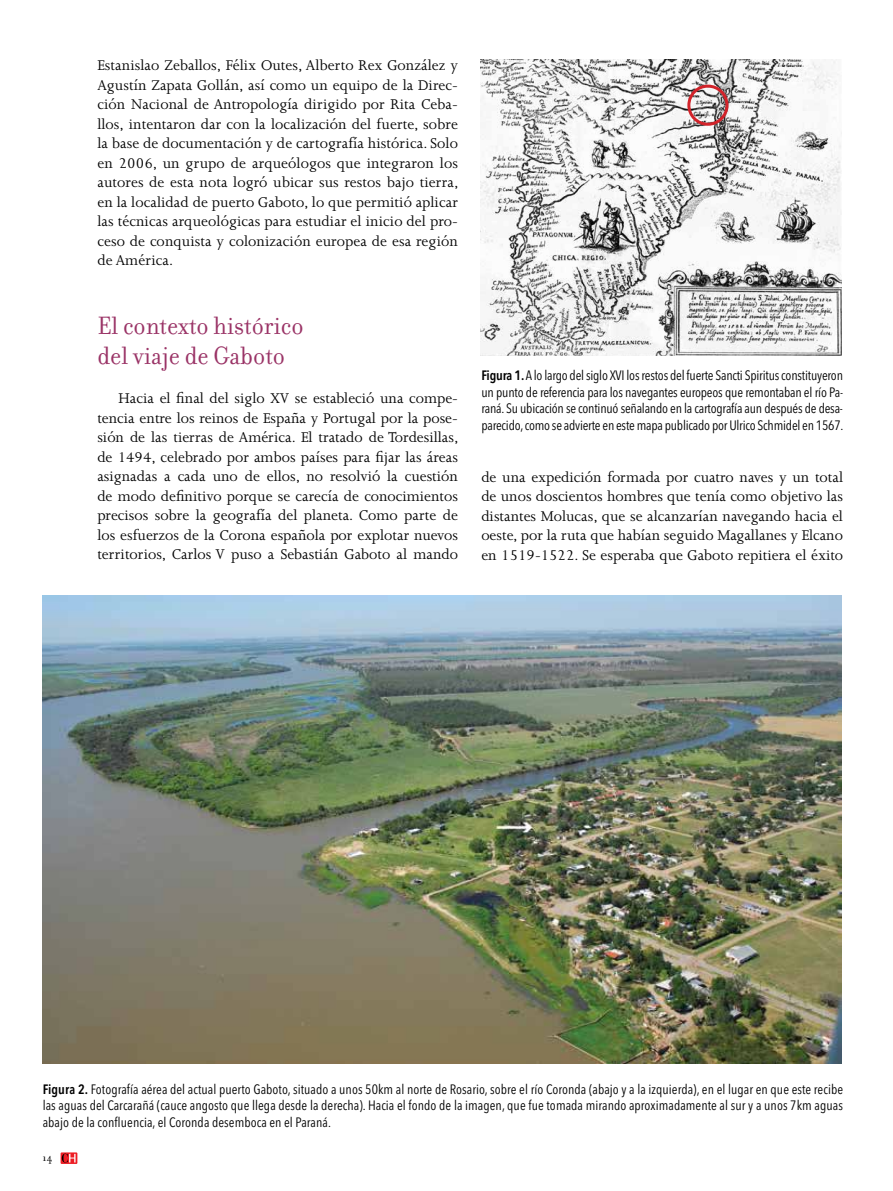
<style>
.page{position:relative;width:893px;height:1191px;background:#fff}
.page>*{position:absolute;margin:0;border:0;box-sizing:border-box;transform-origin:0 0}
.t1{font:27px/30px "Filosofia";color:#9a3366;scale:.95 1}
.t2{font:16.2px/19.5px "Joanna MT Std";color:#000;text-align:justify}
.t3{font:condensed 13.5px/16.5px "Avenir Next LT Pro";letter-spacing:-.015em;color:#000;text-align:justify}
.t4{font:11.25px "Filosofia";color:#000}
.s1{font-weight:600}
</style>
<div class="page">
<svg style="left:61px;top:1152px;width:16px;height:12px"></svg>
<svg style="left:62px;top:1153px;width:14px;height:9px"></svg>
<img style="left:481px;top:60px;width:361px;height:295px">
<img style="left:43px;top:595px;width:799px;height:468px">
<div style="left:687px;top:85px;width:41px;height:41px;border:3px solid #d2232a;border-radius:50%"></div>
<p class="t2" style="left:97px;top:56px;width:363px">Estanislao Zeballos, Félix Outes, Alberto Rex González y Agustín Zapata Gollán, así como un equipo de la Direc&shy;ción Nacional de Antropología dirigido por Rita Ceba&shy;llos, intentaron dar con la localización del fuerte, sobre la base de documentación y de cartografía histórica. Solo en 2006, un grupo de arqueólogos que integraron los autores de esta nota logró ubicar sus restos bajo tierra, en la localidad de puerto Gaboto, lo que permitió aplicar las técnicas arqueológicas para estudiar el inicio del pro&shy;ceso de conquista y colonización europea de esa región de América.</p>
<h1 class="t1" style="left:97px;top:311px;width:219px">El contexto histórico del viaje de Gaboto</h1>
<p class="t2" style="left:97px;top:389px;width:363px;text-indent:21px">Hacia el final del siglo XV se estableció una compe&shy;tencia entre los reinos de España y Portugal por la pose&shy;sión de las tierras de América. El tratado de Tordesillas, de 1494, celebrado por ambos países para fijar las áreas asignadas a cada uno de ellos, no resolvió la cuestión de modo definitivo porque se carecía de conocimientos precisos sobre la geografía del planeta. Como parte de los esfuerzos de la Corona española por explotar nuevos territorios, Carlos V puso a Sebastián Gaboto al mando</p>
<p class="t3" style="left:481px;top:367px;width:364px"><span class="s1">Figura 1.</span> A lo largo del siglo XVI los restos del fuerte Sancti Spiritus constituyeron un punto de referencia para los navegantes europeos que remontaban el río Pa&shy;raná. Su ubicación se continuó señalando en la cartografía aun después de desa&shy;parecido, como se advierte en este mapa publicado por Ulrico Schmidel en 1567.</p>
<p class="t2" style="left:481px;top:467px;width:363px">de una expedición formada por cuatro naves y un total de unos doscientos hombres que tenía como objetivo las distantes Molucas, que se alcanzarían navegando hacia el oeste, por la ruta que habían seguido Magallanes y Elcano en 1519-1522. Se esperaba que Gaboto repitiera el éxito</p>
<p class="t3" style="left:43px;top:1080px;width:802px"><span class="s1">Figura 2.</span> Fotografía aérea del actual puerto Gaboto, situado a unos 50km al norte de Rosario, sobre el río Coronda (abajo y a la izquierda), en el lugar en que este recibe las aguas del Carcarañá (cauce angosto que llega desde la derecha). Hacia el fondo de la imagen, que fue tomada mirando aproximadamente al sur y a unos 7km aguas abajo de la confluencia, el Coronda desemboca en el Paraná.</p>
<p class="t4" style="left:43px;top:1151px;width:12px">14</p>
</div>
